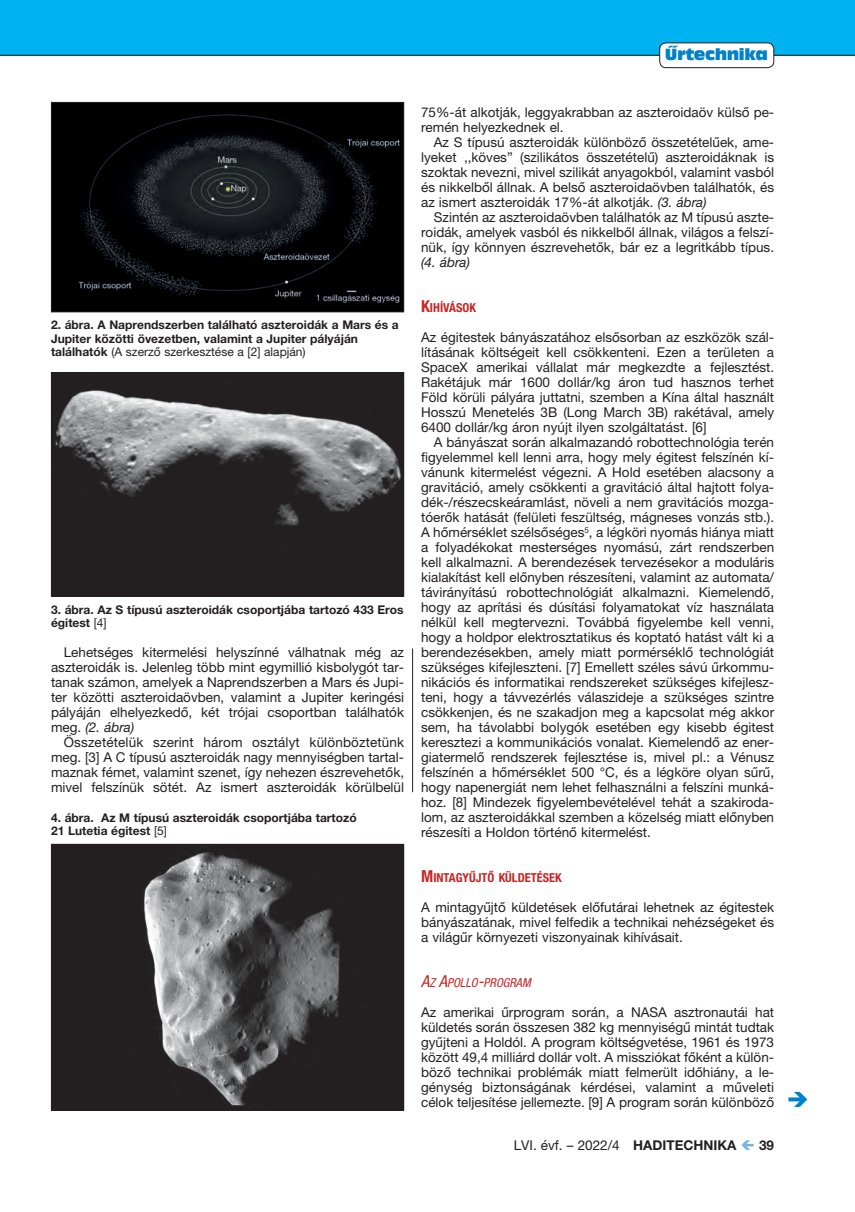
<style>
.page{position:relative;width:855px;height:1212px;background:#fff}
.page>*{position:absolute;margin:0;border:0;box-sizing:border-box;transform-origin:0 0}
.t1{font:15px "Antique Olive Compact";letter-spacing:-.02em;color:#0082c8}
.t2{font:13.5px/15px "Helvetica Neue LT Pro";color:#231f20;text-align:justify}
.t3{font:italic 13.5px "Helvetica Neue LT Pro";color:#231f20}
.t4{font:700 13.5px "Helvetica Neue LT Pro";color:#231f20}
.t5{font:700 condensed 12.3px "Helvetica Neue LT Pro";color:#c62626}
.t6{font:italic condensed 12.3px "Helvetica Neue LT Pro";color:#c62626}
.t7{font:700 12px/13.5px "Helvetica Neue LT Pro";color:#231f20}
.s1{font-weight:400}
.s2{font-style:italic}
.s3{font-size:16.5px}
.s4{font-weight:700}
</style>
<div class="page">
<div style="left:0;top:0;width:855px;height:55px;background:#00b2ef"></div>
<hr style="left:0;top:55px;width:855px;height:1px;background:#231f20">
<div style="left:659px;top:43px;width:114px;height:25px;background:#fff;border-radius:6px"></div>
<div style="left:659px;top:43px;width:115px;height:25px;border:1px solid #231f20;border-radius:6px"></div>
<img style="left:53px;top:104px;width:349px;height:206px">
<div style="left:51px;top:102px;width:353px;height:210px;border:1px solid #231f20"></div>
<img style="left:53px;top:374px;width:349px;height:221px">
<div style="left:51px;top:372px;width:353px;height:225px;border:1px solid #231f20"></div>
<img style="left:53px;top:846px;width:349px;height:262px">
<div style="left:51px;top:844px;width:353px;height:266px;border:1px solid #231f20"></div>
<hr style="left:412px;top:648px;width:1px;height:144px;background:#231f20">
<p class="t1" style="left:664px;top:44px;width:105px">Űrtechnika</p>
<p class="t7" style="left:51px;top:318px;width:349px">2. ábra. A Naprendszerben található aszteroidák a Mars és a<br>Jupiter közötti övezetben, valamint a Jupiter pályáján találhatók <span class="s1">(A szerző szerkesztése a [2] alapján)</span></p>
<p class="t7" style="left:51px;top:602px;width:354px">3. ábra. Az S típusú aszteroidák csoportjába tartozó 433 Eros égitest <span class="s1">[4]</span></p>
<p class="t2" style="left:51px;top:645px;width:354px;text-indent:13px">Lehetséges kitermelési helyszínné válhatnak még az aszteroidák is. Jelenleg több mint egymillió kisbolygót tar&shy;tanak számon, amelyek a Naprendszerben a Mars és Jupi&shy;ter közötti aszteroidaövben, valamint a Jupiter keringési pályáján elhelyezkedő, két trójai csoportban találhatók meg. <span class="s2">(2. ábra)</span></p>
<p class="t2" style="left:51px;top:735px;width:355px;text-indent:13px">Összetételük szerint három osztályt különböztetünk meg. [3] A C típusú aszteroidák nagy mennyiségben tartal&shy;maznak fémet, valamint szenet, így nehezen észrevehetők, mivel felszínük sötét. Az ismert aszteroidák körülbelül</p>
<p class="t7" style="left:51px;top:811px;width:307px">4. ábra. Az M típusú aszteroidák csoportjába tartozó<br>21 Lutetia égitest <span class="s1">[5]</span></p>
<p class="t2" style="left:421px;top:105px;width:354px">75%-át alkotják, leggyakrabban az aszteroidaöv külső pe&shy;remén helyezkednek el.</p>
<p class="t2" style="left:421px;top:135px;width:354px;text-indent:13px">Az S típusú aszteroidák különböző összetételűek, ame&shy;lyeket ,,köves” (szilikátos összetételű) aszteroidáknak is szoktak nevezni, mivel szilikát anyagokból, valamint vasból és nikkelből állnak. A belső aszteroidaövben találhatók, és az ismert aszteroidák 17%-át alkotják. <span class="s2">(3. ábra)</span></p>
<p class="t2" style="left:421px;top:210px;width:354px;text-indent:13px">Szintén az aszteroidaövben találhatók az M típusú aszte&shy;roidák, amelyek vasból és nikkelből állnak, világos a felszí&shy;nük, így könnyen észrevehetők, bár ez a legritkább típus.</p>
<p class="t3" style="left:421px;top:254px;width:50px">(4. ábra)</p>
<p class="t5" style="left:421px;top:300px;width:56px"><span class="s3">K</span>IHÍVÁSOK</p>
<p class="t2" style="left:421px;top:330px;width:354px">Az égitestek bányászatához elsősorban az eszközök szál&shy;lításának költségeit kell csökkenteni. Ezen a területen a SpaceX amerikai vállalat már megkezdte a fejlesztést.<br>Rakétájuk már 1600 dollár/kg áron tud hasznos terhet Föld körüli pályára juttatni, szemben a Kína által használt Hosszú Menetelés 3B (Long March 3B) rakétával, amely 6400 dollár/kg áron nyújt ilyen szolgáltatást. [6]</p>
<p class="t2" style="left:421px;top:435px;width:354px;text-indent:13px">A bányászat során alkalmazandó robottechnológia terén figyelemmel kell lenni arra, hogy mely égitest felszínén kí&shy;vánunk kitermelést végezni. A Hold esetében alacsony a gravitáció, amely csökkenti a gravitáció által hajtott folya&shy;dék-/részecskeáramlást, növeli a nem gravitációs mozga&shy;tóerők hatását (felületi feszültség, mágneses vonzás stb.).<br>A hőmérséklet szélsőséges<sup>5</sup>, a légköri nyomás hiánya miatt a folyadékokat mesterséges nyomású, zárt rendszerben kell alkalmazni. A berendezések tervezésekor a moduláris kialakítást kell előnyben részesíteni, valamint az automata/ távirányítású robottechnológiát alkalmazni. Kiemelendő, hogy az aprítási és dúsítási folyamatokat víz használata nélkül kell megtervezni. Továbbá figyelembe kell venni, hogy a holdpor elektrosztatikus és koptató hatást vált ki a berendezésekben, amely miatt pormérséklő technológiát szükséges kifejleszteni. [7] Emellett széles sávú űrkommu&shy;nikációs és informatikai rendszereket szükséges kifejlesz&shy;teni, hogy a távvezérlés válaszideje a szükséges szintre csökkenjen, és ne szakadjon meg a kapcsolat még akkor sem, ha távolabbi bolygók esetében egy kisebb égitest keresztezi a kommunikációs vonalat. Kiemelendő az ener&shy;giatermelő rendszerek fejlesztése is, mivel pl.: a Vénusz felszínén a hőmérséklet 500 °C, és a légköre olyan sűrű, hogy napenergiát nem lehet felhasználni a felszíni munká&shy;hoz. [8] Mindezek figyelembevételével tehát a szakiroda&shy;lom, az aszteroidákkal szemben a közelség miatt előnyben részesíti a Holdon történő kitermelést.</p>
<p class="t5" style="left:421px;top:870px;width:142px"><span class="s3">M</span>INTAGYŰJTŐ KÜLDETÉSEK</p>
<p class="t2" style="left:421px;top:900px;width:354px">A mintagyűjtő küldetések előfutárai lehetnek az égitestek bányászatának, mivel felfedik a technikai nehézségeket és a világűr környezeti viszonyainak kihívásait.</p>
<p class="t6" style="left:421px;top:976px;width:112px"><span class="s3">A</span>Z <span class="s3">A</span>POLLO<span class="s3">-</span>PROGRAM</p>
<p class="t2" style="left:421px;top:1005px;width:354px">Az amerikai űrprogram során, a NASA asztronautái hat küldetés során összesen 382 kg mennyiségű mintát tudtak gyűjteni a Holdól. A program költségvetése, 1961 és 1973 között 49,4 milliárd dollár volt. A missziókat főként a külön&shy;böző technikai problémák miatt felmerült időhiány, a le&shy;génység biztonságának kérdései, valamint a műveleti célok teljesítése jellemezte. [9] A program során különböző</p>
<p class="t2" style="left:514px;top:1137px;width:224px">LVI. évf. – 2022/4 <span class="s4">HADITECHNIKA</span></p>
<p class="t4" style="left:759px;top:1137px;width:17px">39</p>
</div>
